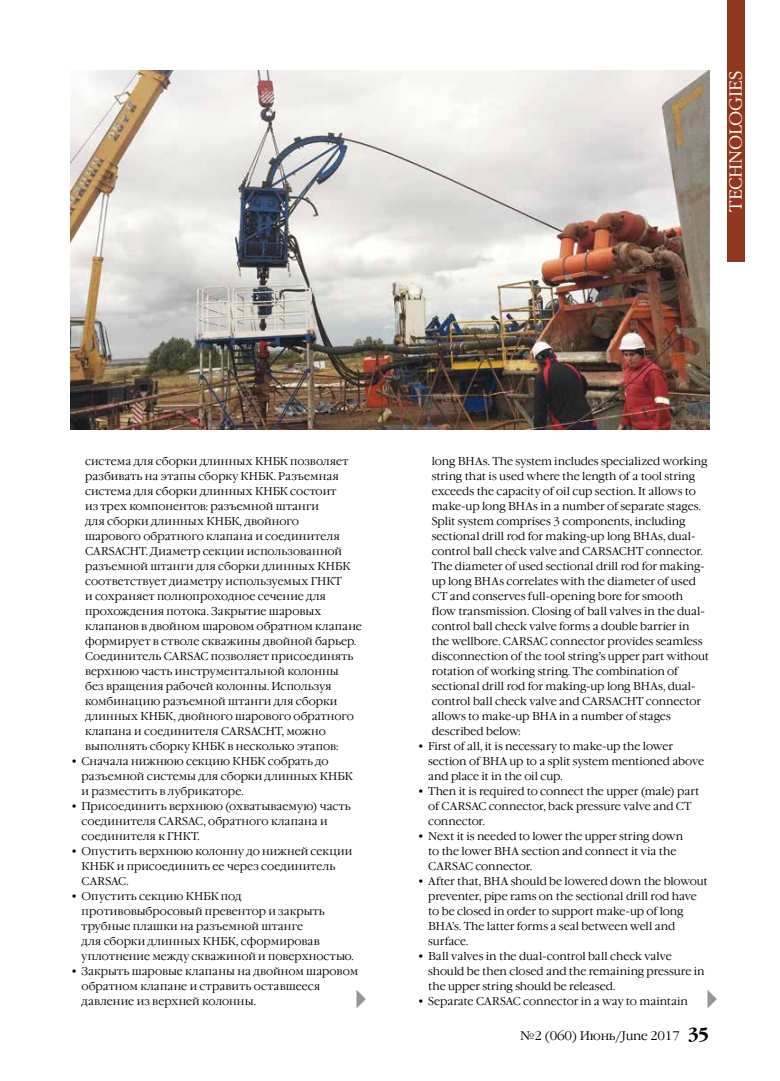
<style>
.page{position:relative;width:780px;height:1081px;background:#fff}
.page>*{position:absolute;margin:0;border:0;box-sizing:border-box;transform-origin:0 0}
.t1{font:700 26.25px "Times New Roman";color:#939598;scale:.5 1}
.t2{font:300 17.5px "Garamond C";color:#fff}
.t3{font:300 12.5px "Garamond C";letter-spacing:-.02em;color:#000}
.t4{font:300 11.25px/15px "Garamond C";color:#000}
.s1{font-weight:700;font-size:17.5px}
</style>
<div class="page">
<img style="left:71px;top:71px;width:638px;height:359px">
<div style="left:726px;top:0;width:18px;height:261px;background:#90371e"></div>
<h2 class="t2" style="left:726px;top:212px;width:142px;rotate:-90deg">technologies</h2>
<p class="t4" style="left:431px;top:454px;width:279px">long BHAs. The system includes specialized working string that is used where the length of a tool string exceeds the capacity of oil cup section. It allows to make-up long BHAs in a number of separate stages.<br>Split system comprises 3 components, including sectional drill rod for making-up long BHAs, dual&shy;control ball check valve and CARSACHT connector.<br>The diameter of used sectional drill rod for making&shy;up long BHAs correlates with the diameter of used CT and conserves full-opening bore for smooth flow transmission. Closing of ball valves in the dual&shy;control ball check valve forms a double barrier in the wellbore. CARSAC connector provides seamless disconnection of the tool string’s upper part without rotation of working string. The combination of sectional drill rod for making-up long BHAs, dual&shy;control ball check valve and CARSACHT connector allows to make-up BHA in a number of stages described below:</p>
<p class="t4" style="left:428px;top:739px;width:277px;text-indent:-11px">• First of all, it is necessary to make-up the lower section of BHA up to a split system mentioned above and place it in the oil cup.</p>
<p class="t4" style="left:428px;top:784px;width:273px;text-indent:-11px">• Then it is required to connect the upper (male) part of CARSAC connector, back pressure valve and CT connector.</p>
<p class="t4" style="left:428px;top:829px;width:256px;text-indent:-11px">• Next it is needed to lower the upper string down to the lower BHA section and connect it via the<br>CARSAC connector.</p>
<p class="t4" style="left:428px;top:874px;width:281px;text-indent:-11px">• After that, BHA should be lowered down the blowout preventer, pipe rams on the sectional drill rod have to be closed in order to support make-up of long BHA’s. The latter forms a seal between well and surface.</p>
<p class="t4" style="left:428px;top:949px;width:278px;text-indent:-11px">• Ball valves in the dual-control ball check valve should be then closed and the remaining pressure in the upper string should be released.</p>
<p class="t4" style="left:417px;top:994px;width:272px">• Separate CARSAC connector in a way to maintain</p>
<p class="t4" style="left:85px;top:454px;width:278px">система для сборки длинных КНБК позволяет разбивать на этапы сборку КНБК. Разъемная система для сборки длинных КНБК состоит<br>из трех компонентов: разъемной штанги<br>для сборки длинных КНБК, двойного<br>шарового обратного клапана и соединителя CARSACHT. Диаметр секции использованной разъемной штанги для сборки длинных КНБК соответствует диаметру используемых ГНКТ<br>и сохраняет полнопроходное сечение для прохождения потока. Закрытие шаровых клапанов в двойном шаровом обратном клапане формирует в стволе скважины двойной барьер.<br>Соединитель CARSAC позволяет присоединять верхнюю часть инструментальной колонны<br>без вращения рабочей колонны. Используя комбинацию разъемной штанги для сборки длинных КНБК, двойного шарового обратного клапана и соединителя CARSACHT, можно выполнять сборку КНБК в несколько этапов:</p>
<p class="t4" style="left:81px;top:754px;width:273px;text-indent:-11px">• Сначала нижнюю секцию КНБК собрать до разъемной системы для сборки длинных КНБК и разместить в лубрикаторе.</p>
<p class="t4" style="left:81px;top:799px;width:271px;text-indent:-11px">• Присоединить верхнюю (охватываемую) часть соединителя CARSAC, обратного клапана и соединителя к ГНКТ.</p>
<p class="t4" style="left:81px;top:844px;width:272px;text-indent:-11px">• Опустить верхнюю колонну до нижней секции<br>КНБК и присоединить ее через соединитель<br>CARSAC.</p>
<p class="t4" style="left:81px;top:889px;width:274px;text-indent:-11px">• Опустить секцию КНБК под противовыбросовый превентор и закрыть трубные плашки на разъемной штанге<br>для сборки длинных КНБК, сформировав уплотнение между скважиной и поверхностью.</p>
<p class="t4" style="left:81px;top:964px;width:278px;text-indent:-11px">• Закрыть шаровые клапаны на двойном шаровом обратном клапане и стравить оставшееся давление из верхней колонны.</p>
<h1 class="t1" style="left:355px;top:981px;width:27px">►</h1>
<h1 class="t1" style="left:705px;top:981px;width:27px">►</h1>
<p class="t3" style="left:520px;top:1029px;width:190px">№2 (060) Июнь/June 2017 <span class="s1">35</span></p>
</div>
